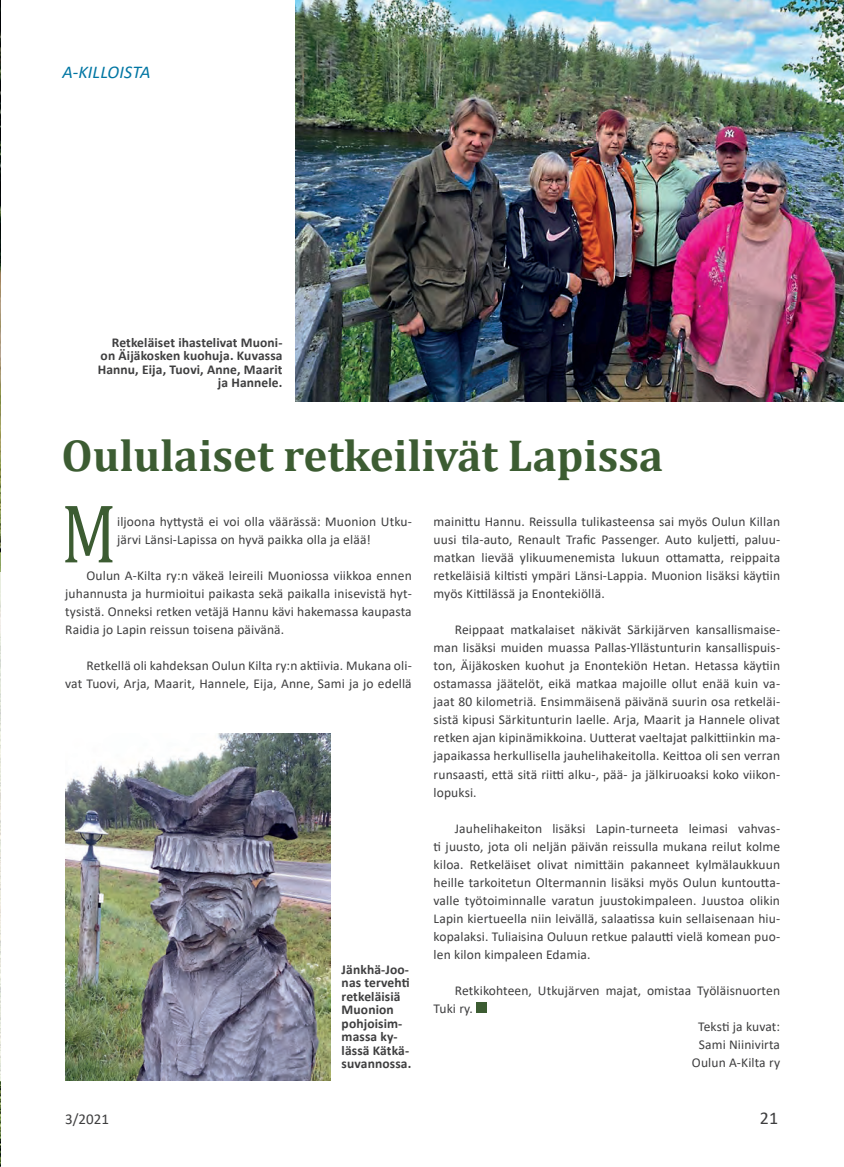
<style>
.page{position:relative;width:844px;height:1167px;background:#fff}
.page>*{position:absolute;margin:0;border:0;box-sizing:border-box;transform-origin:0 0}
.t1{font:84.45px "Cambria";color:#3c5c32;scale:.8 1}
.t2{font:700 45px "Cambria";color:#3c5c32}
.t3{font:italic 18px "Calibri";letter-spacing:.01em;color:#0076a3}
.t4{font:18px "Calibri";color:#3e3e3f}
.t5{font:15px "Calibri";color:#3e3e3f}
.t6{font:13.5px/18px "Calibri";letter-spacing:.01em;color:#3e3e3f;text-align:justify}
.t7{font:700 13.5px/13.5px "Calibri";letter-spacing:.01em;color:#3e3e3f}
</style>
<div class="page">
<img style="left:0;top:1px;width:1px;height:1163px">
<hr style="left:0;top:572px;width:1px;height:508px;background:#fff">
<img style="left:65px;top:733px;width:265px;height:347px">
<img style="left:295px;top:0;width:549px;height:401px">
<div style="left:476px;top:1002px;width:11px;height:10px;background:#3c5c32"></div>
<h3 class="t3" style="left:63px;top:60px;width:89px">A-KILLOISTA</h3>
<p class="t7" style="left:98px;top:335px;width:186px;text-align:right">Retkeläiset ihastelivat Muoni&shy;on Äijäkosken kuohuja. Kuvassa<br>Hannu, Eija, Tuovi, Anne, Maarit ja Hannele.</p>
<h2 class="t2" style="left:62px;top:424px;width:603px">Oululaiset retkeilivät Lapissa</h2>
<h1 class="t1" style="left:61px;top:484px;width:70px">M</h1>
<p class="t6" style="left:117px;top:512px;width:296px">iljoona hyttystä ei voi olla väärässä: Muonion Utku&shy;järvi Länsi-Lapissa on hyvä paikka olla ja elää!</p>
<p class="t6" style="left:65px;top:566px;width:348px;text-indent:21px">Oulun A-Kilta ry:n väkeä leireili Muoniossa viikkoa ennen juhannusta ja hurmioitui paikasta sekä paikalla inisevistä hyt&shy;tysistä. Onneksi retken vetäjä Hannu kävi hakemassa kaupasta Raidia jo Lapin reissun toisena päivänä.</p>
<p class="t6" style="left:65px;top:656px;width:348px;text-align:right">Retkellä oli kahdeksan Oulun Kilta ry:n aktiivia. Mukana oli-<br>vat Tuovi, Arja, Maarit, Hannele, Eija, Anne, Sami ja jo edellä</p>
<p class="t6" style="left:434px;top:512px;width:348px">mainittu Hannu. Reissulla tulikasteensa sai myös Oulun Killan uusi tila-auto, Renault Trafic Passenger. Auto kuljetti, paluu&shy;matkan lievää ylikuumenemista lukuun ottamatta, reippaita retkeläisiä kiltisti ympäri Länsi-Lappia. Muonion lisäksi käytiin myös Kittilässä ja Enontekiöllä.</p>
<p class="t6" style="left:434px;top:620px;width:348px;text-indent:21px">Reippaat matkalaiset näkivät Särkijärven kansallismaise&shy;man lisäksi muiden muassa Pallas-Yllästunturin kansallispuis&shy;ton, Äijäkosken kuohut ja Enontekiön Hetan. Hetassa käytiin ostamassa jäätelöt, eikä matkaa majoille ollut enää kuin va&shy;jaat 80 kilometriä. Ensimmäisenä päivänä suurin osa retkeläi&shy;sistä kipusi Särkitunturin laelle. Arja, Maarit ja Hannele olivat retken ajan kipinämikkoina. Uutterat vaeltajat palkittiinkin ma&shy;japaikassa herkullisella jauhelihakeitolla. Keittoa oli sen verran runsaasti, että sitä riitti alku-, pää- ja jälkiruoaksi koko viikon&shy;lopuksi.</p>
<p class="t6" style="left:434px;top:818px;width:348px;text-indent:21px">Jauhelihakeiton lisäksi Lapin-turneeta leimasi vahvas&shy;ti juusto, jota oli neljän päivän reissulla mukana reilut kolme kiloa. Retkeläiset olivat nimittäin pakanneet kylmälaukkuun heille tarkoitetun Oltermannin lisäksi myös Oulun kuntoutta&shy;valle työtoiminnalle varatun juustokimpaleen. Juustoa olikin Lapin kiertueella niin leivällä, salaatissa kuin sellaisenaan hiu&shy;kopalaksi. Tuliaisina Ouluun retkue palautti vielä komean puo&shy;len kilon kimpaleen Edamia.</p>
<p class="t6" style="left:455px;top:980px;width:327px">Retkikohteen, Utkujärven majat, omistaa Työläisnuorten</p>
<p class="t6" style="left:434px;top:998px;width:41px">Tuki ry.</p>
<p class="t6" style="left:698px;top:1016px;width:83px">Teksti ja kuvat:</p>
<p class="t6" style="left:699px;top:1034px;width:83px">Sami Niinivirta</p>
<p class="t6" style="left:692px;top:1052px;width:90px">Oulun A-Kilta ry</p>
<p class="t7" style="left:342px;top:962px;width:71px">Jänkhä-Joo&shy;nas tervehti retkeläisiä<br>Muonion pohjoisim&shy;massa ky&shy;lässä Kätkä&shy;suvannossa.</p>
<p class="t5" style="left:65px;top:1108px;width:45px">3/2021</p>
<h3 class="t4" style="left:760px;top:1105px;width:20px">21</h3>
</div>
